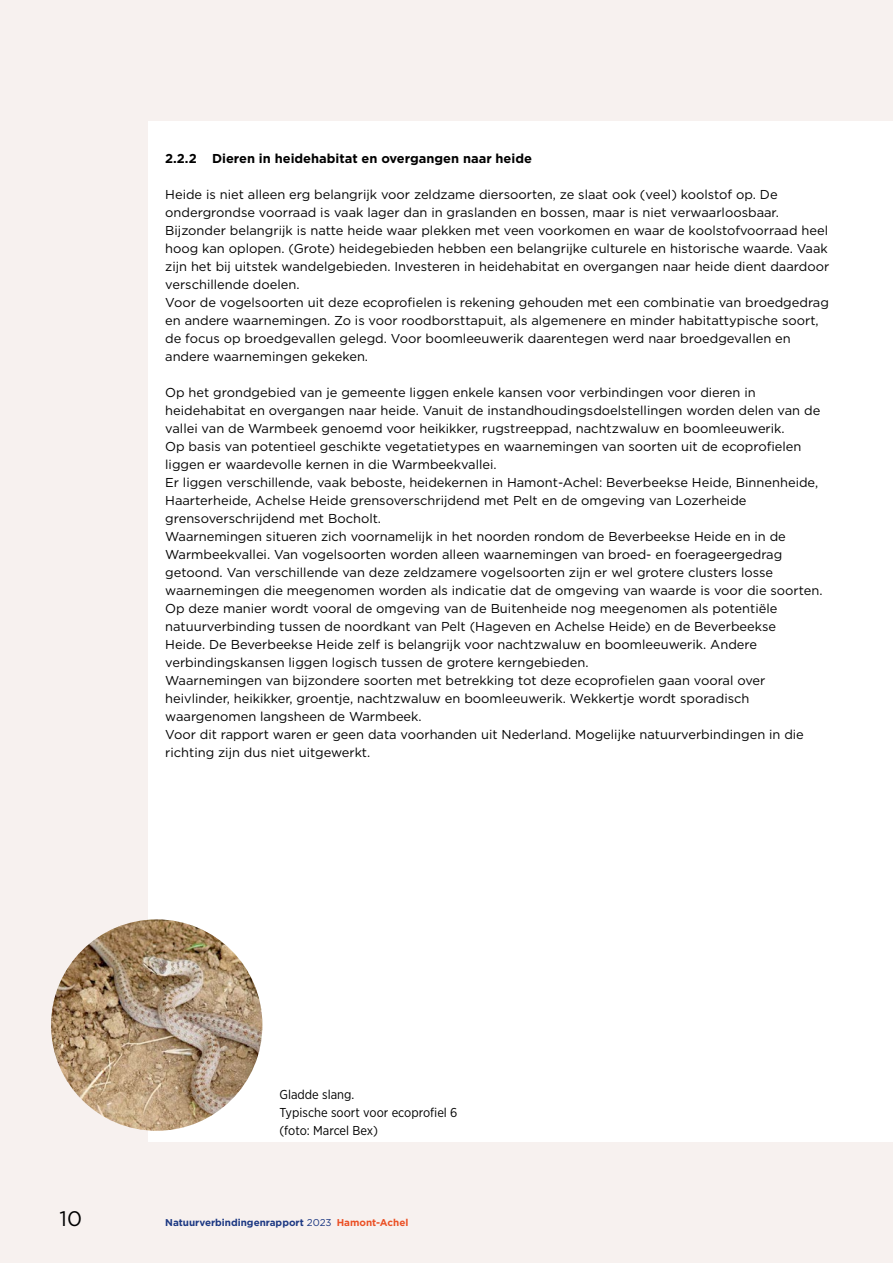
<style>
.page{position:relative;width:893px;height:1263px;background:#f7f1ef}
.page>*{position:absolute;margin:0;border:0;box-sizing:border-box;transform-origin:0 0}
.t1{font:21px "Gotham";color:#000}
.Tekst_2_kolom{font:12.9px/18px "Gotham";color:#000}
.Fotobijschrift{font:12.9px "Gotham Narrow";color:#000}
.Titel_1_2_3{font:700 12.9px "Gotham";color:#000}
.t2{font:700 9.9px "Gotham";color:#1d3983}
.s1{font-weight:400}
.s2{color:#eb5025}
</style>
<div class="page">
<div style="left:148px;top:121px;width:745px;height:1021px;background:#fff"></div>
<img style="left:51px;top:919px;width:211px;height:212px;border-radius:106px">
<p class="Titel_1_2_3" style="left:165px;top:150px;width:368px">2.2.2 Dieren in heidehabitat en overgangen naar heide</p>
<p class="Tekst_2_kolom" style="left:165px;top:185px;width:666px">Heide is niet alleen erg belangrijk voor zeldzame diersoorten, ze slaat ook (veel) koolstof op. De ondergrondse voorraad is vaak lager dan in graslanden en bossen, maar is niet verwaarloosbaar.<br>Bijzonder belangrijk is natte heide waar plekken met veen voorkomen en waar de koolstofvoorraad heel hoog kan oplopen. (Grote) heidegebieden hebben een belangrijke culturele en historische waarde. Vaak zijn het bij uitstek wandelgebieden. Investeren in heidehabitat en overgangen naar heide dient daardoor verschillende doelen.</p>
<p class="Tekst_2_kolom" style="left:165px;top:293px;width:665px">Voor de vogelsoorten uit deze ecoprofielen is rekening gehouden met een combinatie van broedgedrag en andere waarnemingen. Zo is voor roodborsttapuit, als algemenere en minder habitattypische soort, de focus op broedgevallen gelegd. Voor boomleeuwerik daarentegen werd naar broedgevallen en andere waarnemingen gekeken.</p>
<p class="Tekst_2_kolom" style="left:165px;top:383px;width:657px">Op het grondgebied van je gemeente liggen enkele kansen voor verbindingen voor dieren in heidehabitat en overgangen naar heide. Vanuit de instandhoudingsdoelstellingen worden delen van de vallei van de Warmbeek genoemd voor heikikker, rugstreeppad, nachtzwaluw en boomleeuwerik.</p>
<p class="Tekst_2_kolom" style="left:165px;top:437px;width:638px">Op basis van potentieel geschikte vegetatietypes en waarnemingen van soorten uit de ecoprofielen liggen er waardevolle kernen in die Warmbeekvallei.</p>
<p class="Tekst_2_kolom" style="left:165px;top:473px;width:655px">Er liggen verschillende, vaak beboste, heidekernen in Hamont-Achel: Beverbeekse Heide, Binnenheide,<br>Haarterheide, Achelse Heide grensoverschrijdend met Pelt en de omgeving van Lozerheide grensoverschrijdend met Bocholt.</p>
<p class="Tekst_2_kolom" style="left:165px;top:527px;width:659px">Waarnemingen situeren zich voornamelijk in het noorden rondom de Beverbeekse Heide en in de Warmbeekvallei. Van vogelsoorten worden alleen waarnemingen van broed- en foerageergedrag getoond. Van verschillende van deze zeldzamere vogelsoorten zijn er wel grotere clusters losse waarnemingen die meegenomen worden als indicatie dat de omgeving van waarde is voor die soorten.<br>Op deze manier wordt vooral de omgeving van de Buitenheide nog meegenomen als potentiële natuurverbinding tussen de noordkant van Pelt (Hageven en Achelse Heide) en de Beverbeekse<br>Heide. De Beverbeekse Heide zelf is belangrijk voor nachtzwaluw en boomleeuwerik. Andere verbindingskansen liggen logisch tussen de grotere kerngebieden.</p>
<p class="Tekst_2_kolom" style="left:165px;top:671px;width:602px">Waarnemingen van bijzondere soorten met betrekking tot deze ecoprofielen gaan vooral over heivlinder, heikikker, groentje, nachtzwaluw en boomleeuwerik. Wekkertje wordt sporadisch waargenomen langsheen de Warmbeek.</p>
<p class="Tekst_2_kolom" style="left:165px;top:725px;width:640px">Voor dit rapport waren er geen data voorhanden uit Nederland. Mogelijke natuurverbindingen in die richting zijn dus niet uitgewerkt.</p>
<p class="Fotobijschrift" style="left:279px;top:1087px;width:76px">Gladde slang.</p>
<p class="Fotobijschrift" style="left:279px;top:1105px;width:180px">Typische soort voor ecoprofiel 6</p>
<p class="Fotobijschrift" style="left:279px;top:1123px;width:100px">(foto: Marcel Bex)</p>
<h1 class="t1" style="left:60px;top:1205px;width:24px">10</h1>
<p class="t2" style="left:165px;top:1215px;width:245px">Natuurverbindingenrapport <span class="s1">2023</span> <span class="s2">Hamont-Achel</span></p>
</div>
